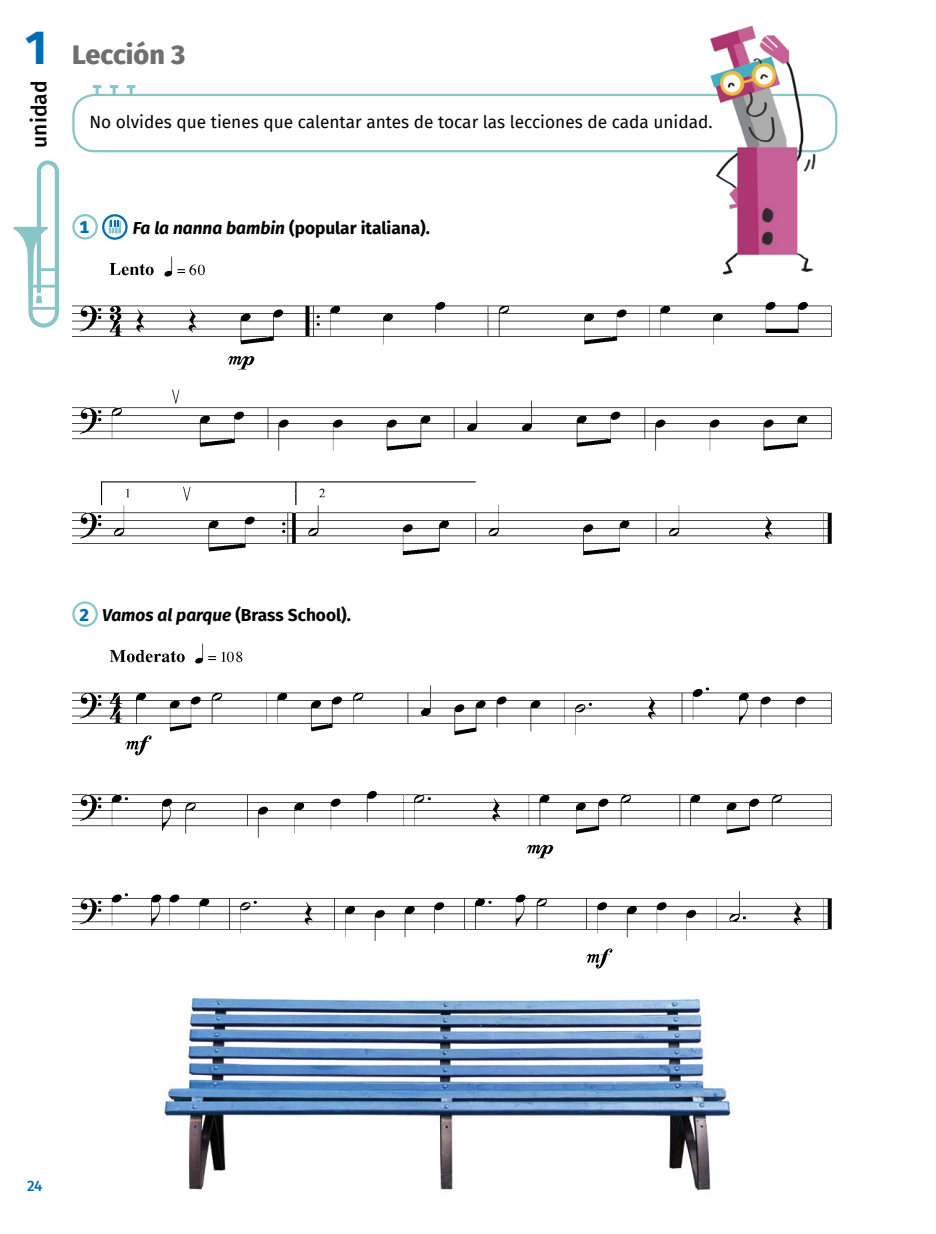
<style>
.page{position:relative;width:936px;height:1234px;background:#fff}
.page>*{position:absolute;margin:0;border:0;box-sizing:border-box;transform-origin:0 0}
.t1{font:700 48px "Fira Sans";color:#006cb0}
.t2{font:800 27px "Fira Sans";color:#706f6f}
.t3{font:500 21px "Fira Sans";color:#000}
.t4{font:17.25px "Fira Sans";color:#000}
.t5{font:700 17.25px "Fira Sans";color:#000}
.t6{font:800 17.25px "Fira Sans";color:#006cb0}
.t7{font:500 15px "Fira Sans";color:#006cb0}
.s1{font-style:italic}
</style>
<div class="page">
<svg style="left:13px;top:160px;width:46px;height:167px"></svg>
<img style="left:163px;top:997px;width:568px;height:194px">
<img style="left:72px;top:233px;width:760px;height:323px">
<svg style="left:127px;top:85px;width:8px;height:9px"></svg>
<svg style="left:110px;top:85px;width:8px;height:9px"></svg>
<svg style="left:93px;top:85px;width:8px;height:9px"></svg>
<div style="left:72px;top:94px;width:765px;height:58px;border:2px solid #87c5c6;border-radius:21px"></div>
<div style="left:73px;top:215px;width:24px;height:23px;background:#fff;border-radius:50%"></div>
<div style="left:72px;top:214px;width:26px;height:25px;border:2px solid #87c5c6;border-radius:50%"></div>
<img style="left:72px;top:620px;width:760px;height:349px">
<div style="left:73px;top:602px;width:24px;height:23px;background:#fff;border-radius:50%"></div>
<div style="left:72px;top:601px;width:26px;height:25px;border:2px solid #87c5c6;border-radius:50%"></div>
<svg style="left:103px;top:215px;width:23px;height:23px"></svg>
<div style="left:102px;top:214px;width:26px;height:26px;border:2px solid #006cb0;border-radius:50%"></div>
<svg style="left:109px;top:220px;width:12px;height:13px"></svg>
<img style="left:645px;top:25px;width:193px;height:255px">
<h1 class="t1" style="left:25px;top:7px;width:24px">1</h1>
<p class="t3" style="left:22px;top:148px;width:68px;rotate:-90deg">unidad</p>
<h2 class="t2" style="left:72px;top:31px;width:114px">Lección 3</h2>
<p class="t4" style="left:89px;top:109px;width:624px">No olvides que tienes que calentar antes de tocar las lecciones de cada unidad.</p>
<p class="t6" style="left:79px;top:212px;width:11px">1</p>
<p class="t5" style="left:133px;top:213px;width:298px"><span class="s1">Fa la nanna bambin</span> (popular italiana).</p>
<p class="t6" style="left:79px;top:599px;width:11px">2</p>
<p class="t5" style="left:102px;top:600px;width:250px"><span class="s1">Vamos al parque</span> (Brass School).</p>
<p class="t7" style="left:27px;top:1173px;width:17px">24</p>
</div>
